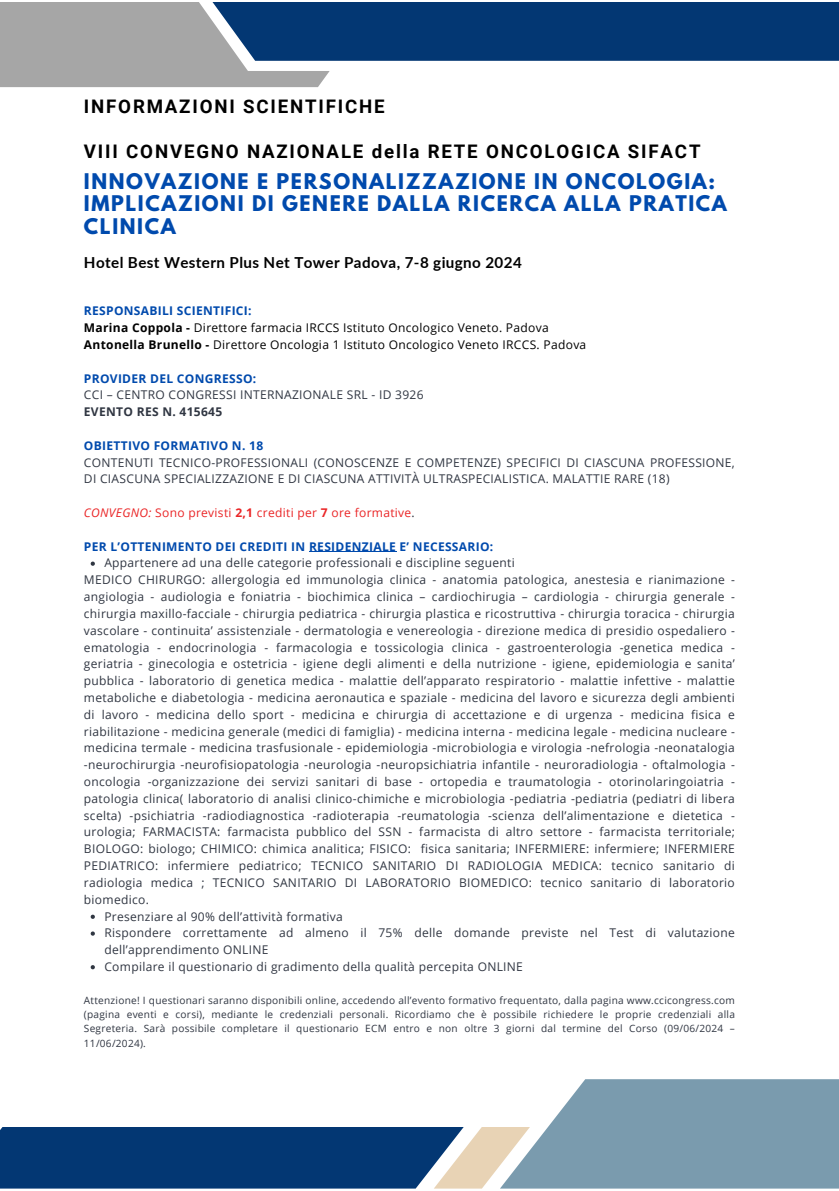
<style>
.page{position:relative;width:839px;height:1191px;background:#fff}
.page>*{position:absolute;margin:0;border:0;box-sizing:border-box;transform-origin:0 0}
.t1{font:700 19.2px/22.4px "League Spartan";letter-spacing:.085em;color:#004aad}
.t2{font:700 18.6px "Roboto";letter-spacing:.095em;color:#000}
.t3{font:700 15.2px "Lato";letter-spacing:.025em;color:#000}
.t4{font:12px/16.8px "Open Sans";letter-spacing:.025em;color:#303642}
.t5{font:12px/16.8px "Open Sans";letter-spacing:.025em;color:#000}
.t6{font:700 12px "Open Sans";letter-spacing:.025em;color:#004aad}
.t7{font:12px "Open Sans";letter-spacing:.025em;color:#ea2627}
.t8{font:700 12px "Open Sans";letter-spacing:.025em;color:#303642}
.t9{font:10px/14.2px "Open Sans";letter-spacing:.025em;color:#303642;text-align:justify}
.s1{font-weight:700;color:#004aad}
.s2{font-weight:700}
.s3{font-style:italic}
.s4{color:#303642}
</style>
<div class="page">
<svg style="left:0;top:2px;width:838px;height:85px"></svg>
<svg style="left:0;top:1079px;width:838px;height:110px"></svg>
<hr style="left:309px;top:551px;width:87px;height:1px;background:#004aad">
<svg style="left:91px;top:562px;width:4px;height:4px"></svg>
<svg style="left:91px;top:915px;width:4px;height:4px"></svg>
<svg style="left:91px;top:931px;width:4px;height:5px"></svg>
<svg style="left:91px;top:965px;width:4px;height:4px"></svg>
<h1 class="t2" style="left:84px;top:96px;width:302px">INFORMAZIONI SCIENTIFICHE</h1>
<h2 class="t2" style="left:84px;top:141px;width:618px">VIII CONVEGNO NAZIONALE della RETE ONCOLOGICA SIFACT</h2>
<h1 class="t1" style="left:84px;top:172px;width:644px">INNOVAZIONE E PERSONALIZZAZIONE IN ONCOLOGIA:<br>IMPLICAZIONI DI GENERE DALLA RICERCA ALLA PRATICA<br>CLINICA</h1>
<h3 class="t3" style="left:84px;top:253px;width:439px">Hotel Best Western Plus Net Tower Padova, 7-8 giugno 2024</h3>
<p class="t5" style="left:84px;top:302px;width:504px"><span class="s1">RESPONSABILI SCIENTIFICI:<br></span><span class="s2">Marina Coppola -</span> Direttore farmacia IRCCS Istituto Oncologico Veneto. Padova<br><span class="s2">Antonella Brunello -</span> Direttore Oncologia 1 Istituto Oncologico Veneto IRCCS. Padova</p>
<p class="t6" style="left:84px;top:370px;width:174px">PROVIDER DEL CONGRESSO:</p>
<p class="t4" style="left:84px;top:386px;width:341px">CCI – CENTRO CONGRESSI INTERNAZIONALE SRL - ID 3926</p>
<p class="t8" style="left:84px;top:403px;width:140px">EVENTO RES N. 415645</p>
<p class="t6" style="left:84px;top:437px;width:181px">OBIETTIVO FORMATIVO N. 18</p>
<p class="t4" style="left:84px;top:454px;width:652px">CONTENUTI TECNICO-PROFESSIONALI (CONOSCENZE E COMPETENZE) SPECIFICI DI CIASCUNA PROFESSIONE,<br>DI CIASCUNA SPECIALIZZAZIONE E DI CIASCUNA ATTIVITÀ ULTRASPECIALISTICA. MALATTIE RARE (18)</p>
<p class="t7" style="left:84px;top:504px;width:332px"><span class="s3">CONVEGNO:</span> Sono previsti <span class="s2">2,1</span> crediti per <span class="s2">7</span> ore formative<span class="s4">.</span></p>
<p class="t6" style="left:84px;top:538px;width:411px">PER L’OTTENIMENTO DEI CREDITI IN RESIDENZIALE E’ NECESSARIO:</p>
<p class="t4" style="left:104px;top:554px;width:412px">Appartenere ad una delle categorie professionali e discipline seguenti</p>
<p class="t4" style="left:84px;top:571px;width:652px">MEDICO CHIRURGO: allergologia ed immunologia clinica - anatomia patologica, anestesia e rianimazione -</p>
<p class="t4" style="left:84px;top:588px;width:652px">angiologia - audiologia e foniatria - biochimica clinica – cardiochirugia – cardiologia - chirurgia generale -</p>
<p class="t4" style="left:84px;top:605px;width:652px">chirurgia maxillo-facciale - chirurgia pediatrica - chirurgia plastica e ricostruttiva - chirurgia toracica - chirurgia</p>
<p class="t4" style="left:84px;top:622px;width:652px">vascolare - continuita’ assistenziale - dermatologia e venereologia - direzione medica di presidio ospedaliero -</p>
<p class="t4" style="left:84px;top:638px;width:652px">ematologia - endocrinologia - farmacologia e tossicologia clinica - gastroenterologia -genetica medica -</p>
<p class="t4" style="left:84px;top:655px;width:652px">geriatria - ginecologia e ostetricia - igiene degli alimenti e della nutrizione - igiene, epidemiologia e sanita’</p>
<p class="t4" style="left:84px;top:672px;width:652px">pubblica - laboratorio di genetica medica - malattie dell’apparato respiratorio - malattie infettive - malattie</p>
<p class="t4" style="left:84px;top:689px;width:652px">metaboliche e diabetologia - medicina aeronautica e spaziale - medicina del lavoro e sicurezza degli ambienti</p>
<p class="t4" style="left:84px;top:706px;width:652px">di lavoro - medicina dello sport - medicina e chirurgia di accettazione e di urgenza - medicina fisica e</p>
<p class="t4" style="left:84px;top:723px;width:652px">riabilitazione - medicina generale (medici di famiglia) - medicina interna - medicina legale - medicina nucleare -</p>
<p class="t4" style="left:84px;top:739px;width:652px">medicina termale - medicina trasfusionale - epidemiologia -microbiologia e virologia -nefrologia -neonatalogia</p>
<p class="t4" style="left:84px;top:756px;width:652px">-neurochirurgia -neurofisiopatologia -neurologia -neuropsichiatria infantile - neuroradiologia - oftalmologia -</p>
<p class="t4" style="left:84px;top:773px;width:652px">oncologia -organizzazione dei servizi sanitari di base - ortopedia e traumatologia - otorinolaringoiatria -</p>
<p class="t4" style="left:84px;top:790px;width:652px">patologia clinica( laboratorio di analisi clinico-chimiche e microbiologia -pediatria -pediatria (pediatri di libera</p>
<p class="t4" style="left:84px;top:807px;width:652px">scelta) -psichiatria -radiodiagnostica -radioterapia -reumatologia -scienza dell’alimentazione e dietetica -</p>
<p class="t4" style="left:84px;top:823px;width:652px">urologia; FARMACISTA: farmacista pubblico del SSN - farmacista di altro settore - farmacista territoriale;</p>
<p class="t4" style="left:84px;top:840px;width:652px">BIOLOGO: biologo; CHIMICO: chimica analitica; FISICO: fisica sanitaria; INFERMIERE: infermiere; INFERMIERE</p>
<p class="t4" style="left:84px;top:857px;width:652px">PEDIATRICO: infermiere pediatrico; TECNICO SANITARIO DI RADIOLOGIA MEDICA: tecnico sanitario di</p>
<p class="t4" style="left:84px;top:874px;width:652px">radiologia medica ; TECNICO SANITARIO DI LABORATORIO BIOMEDICO: tecnico sanitario di laboratorio</p>
<p class="t4" style="left:84px;top:891px;width:66px">biomedico.</p>
<p class="t4" style="left:104px;top:908px;width:240px">Presenziare al 90% dell’attività formativa</p>
<p class="t4" style="left:104px;top:924px;width:632px">Rispondere correttamente ad almeno il 75% delle domande previste nel Test di valutazione</p>
<p class="t4" style="left:104px;top:941px;width:165px">dell’apprendimento ONLINE</p>
<p class="t4" style="left:104px;top:958px;width:420px">Compilare il questionario di gradimento della qualità percepita ONLINE</p>
<p class="t9" style="left:84px;top:993px;width:652px">Attenzione! I questionari saranno disponibili online, accedendo all’evento formativo frequentato, dalla pagina www.ccicongress.com (pagina eventi e corsi), mediante le credenziali personali. Ricordiamo che è possibile richiedere le proprie credenziali alla Segreteria. Sarà possibile completare il questionario ECM entro e non oltre 3 giorni dal termine del Corso (09/06/2024 – 11/06/2024).</p>
</div>
